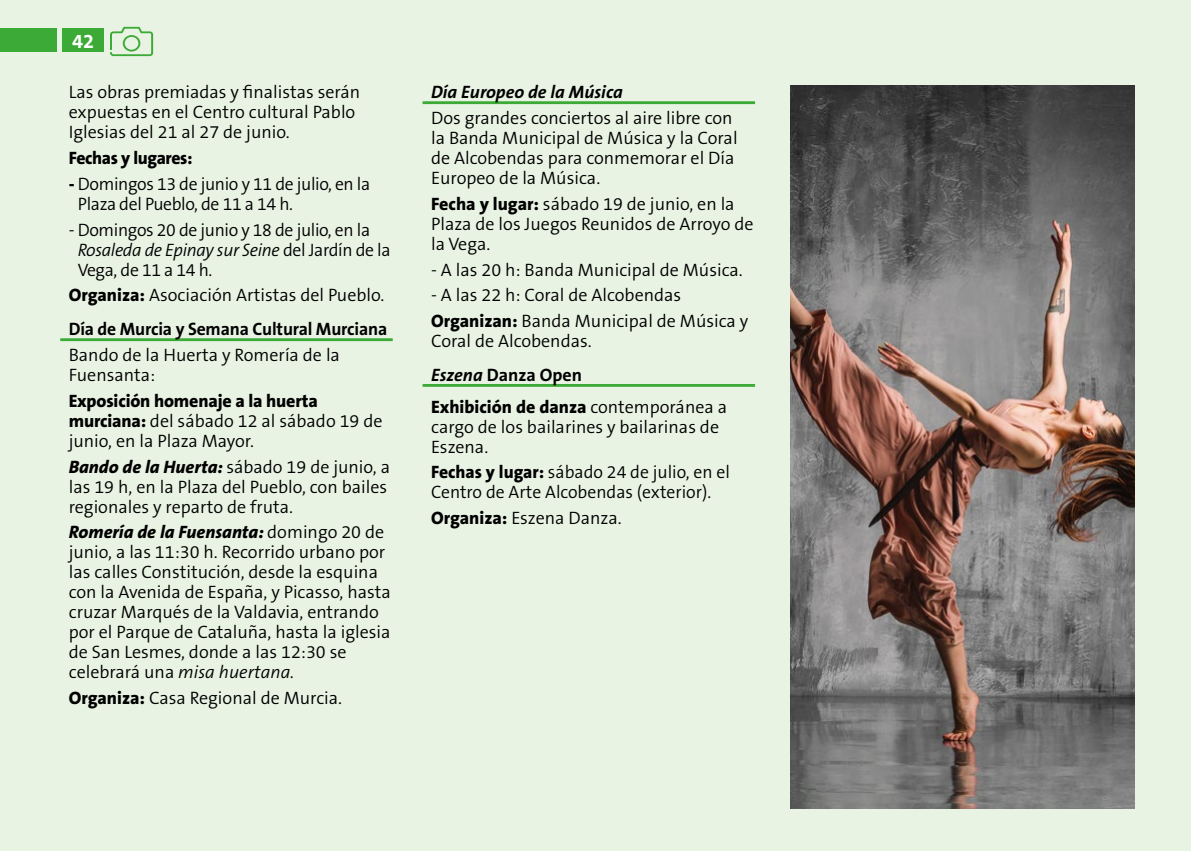
<style>
.page{position:relative;width:1191px;height:851px;background:#fff}
.page>*{position:absolute;margin:0;border:0;box-sizing:border-box;transform-origin:0 0}
.t1{font:700 20px "The Sans B7";color:#fff}
.t2{font:300 18px/20px "The Sans B4";color:#000}
.t3{font:300 18px/20px "The Sans B4";letter-spacing:-.02em;color:#000}
.t4{font:800 18px "The Sans B8";letter-spacing:-.01em;color:#000}
.t5{font:700 18px "The Sans B7";letter-spacing:-.01em;color:#000}
.t6{font:italic 800 18px "The Sans B8";color:#000}
.t7{font:italic 700 18px "The Sans B7";color:#000}
.s1{font-family:"The Sans B8";font-weight:800}
.s2{font-style:italic}
.s3{font-family:"The Sans B8";font-weight:800;font-style:italic}
.s4{font-family:"The Sans B4";font-weight:300;font-style:normal}
.s5{font-family:"The Sans B4";font-weight:300}
</style>
<div class="page">
<div style="left:0;top:0;width:1191px;height:850px;background:#e9f3e3"></div>
<svg style="left:110px;top:27px;width:43px;height:29px"></svg>
<img style="left:790px;top:85px;width:345px;height:723px">
<hr style="left:60px;top:338px;width:333px;height:3px;background:#3caa36">
<hr style="left:422px;top:101px;width:333px;height:3px;background:#3caa36">
<hr style="left:422px;top:384px;width:333px;height:3px;background:#3caa36">
<div style="left:0;top:28px;width:57px;height:24px;background:#3caa36"></div>
<div style="left:62px;top:28px;width:42px;height:24px;background:#3caa36"></div>
<p class="t1" style="left:72px;top:30px;width:23px">42</p>
<p class="t2" style="left:69px;top:83px;width:293px">Las obras premiadas y finalistas serán expuestas en el Centro cultural Pablo<br>Iglesias del 21 al 27 de junio.</p>
<p class="t4" style="left:69px;top:148px;width:125px">Fechas y lugares:</p>
<p class="t3" style="left:78px;top:174px;width:294px;text-indent:-9px"><span class="s1">-</span> Domingos 13 de junio y 11 de julio, en la<br>Plaza del Pueblo, de 11 a 14 h.</p>
<p class="t3" style="left:78px;top:220px;width:314px;text-indent:-9px">- Domingos 20 de junio y 18 de julio, en la<br><span class="s2">Rosaleda de Epinay sur Seine</span> del Jardín de la<br>Vega, de 11 a 14 h.</p>
<p class="t2" style="left:69px;top:286px;width:317px"><span class="s1">Organiza:</span> Asociación Artistas del Pueblo.</p>
<p class="t5" style="left:69px;top:319px;width:320px">Día de Murcia y Semana Cultural Murciana</p>
<p class="t2" style="left:69px;top:345px;width:273px">Bando de la Huerta y Romería de la<br>Fuensanta:</p>
<p class="t4" style="left:69px;top:391px;width:251px">Exposición homenaje a la huerta</p>
<p class="t2" style="left:69px;top:411px;width:315px"><span class="s1">murciana:</span> del sábado 12 al sábado 19 de junio, en la Plaza Mayor.</p>
<p class="t2" style="left:69px;top:457px;width:323px"><span class="s3">Bando de la Huerta:</span> sábado 19 de junio, a las 19 h, en la Plaza del Pueblo, con bailes regionales y reparto de fruta.</p>
<p class="t6" style="left:69px;top:522px;width:317px">Romería de la Fuensanta: <span class="s4">domingo 20 de</span></p>
<p class="t2" style="left:69px;top:542px;width:324px">junio, a las 11:30 h. Recorrido urbano por las calles Constitución, desde la esquina con la Avenida de España, y Picasso, hasta cruzar Marqués de la Valdavia, entrando por el Parque de Cataluña, hasta la iglesia de San Lesmes, donde a las 12:30 se celebrará una <span class="s2">misa huertana.</span></p>
<p class="t2" style="left:69px;top:688px;width:275px"><span class="s1">Organiza:</span> Casa Regional de Murcia.</p>
<p class="t7" style="left:431px;top:83px;width:193px">Día Europeo de la Música</p>
<p class="t2" style="left:431px;top:108px;width:308px">Dos grandes conciertos al aire libre con la Banda Municipal de Música y la Coral de Alcobendas para conmemorar el Día Europeo de la Música.</p>
<p class="t2" style="left:431px;top:194px;width:324px"><span class="s1">Fecha y lugar:</span> sábado 19 de junio, en la<br>Plaza de los Juegos Reunidos de Arroyo de la Vega.</p>
<p class="t2" style="left:431px;top:260px;width:313px">- A las 20 h: Banda Municipal de Música.</p>
<p class="t2" style="left:431px;top:283px;width:319px;line-height:25.6px">- A las 22 h: Coral de Alcobendas<br><span class="s1">Organizan:</span> Banda Municipal de Música y</p>
<p class="t2" style="left:431px;top:331px;width:162px">Coral de Alcobendas.</p>
<p class="t5" style="left:431px;top:365px;width:152px"><span class="s2">Eszena</span> Danza Open</p>
<p class="t4" style="left:431px;top:396px;width:297px">Exhibición de danza <span class="s5">contemporánea a</span></p>
<p class="t2" style="left:431px;top:417px;width:289px">cargo de los bailarines y bailarinas de<br>Eszena.</p>
<p class="t2" style="left:431px;top:462px;width:300px"><span class="s1">Fechas y lugar:</span> sábado 24 de julio, en el<br>Centro de Arte Alcobendas (exterior).</p>
<p class="t2" style="left:431px;top:508px;width:192px"><span class="s1">Organiza:</span> Eszena Danza.</p>
</div>
